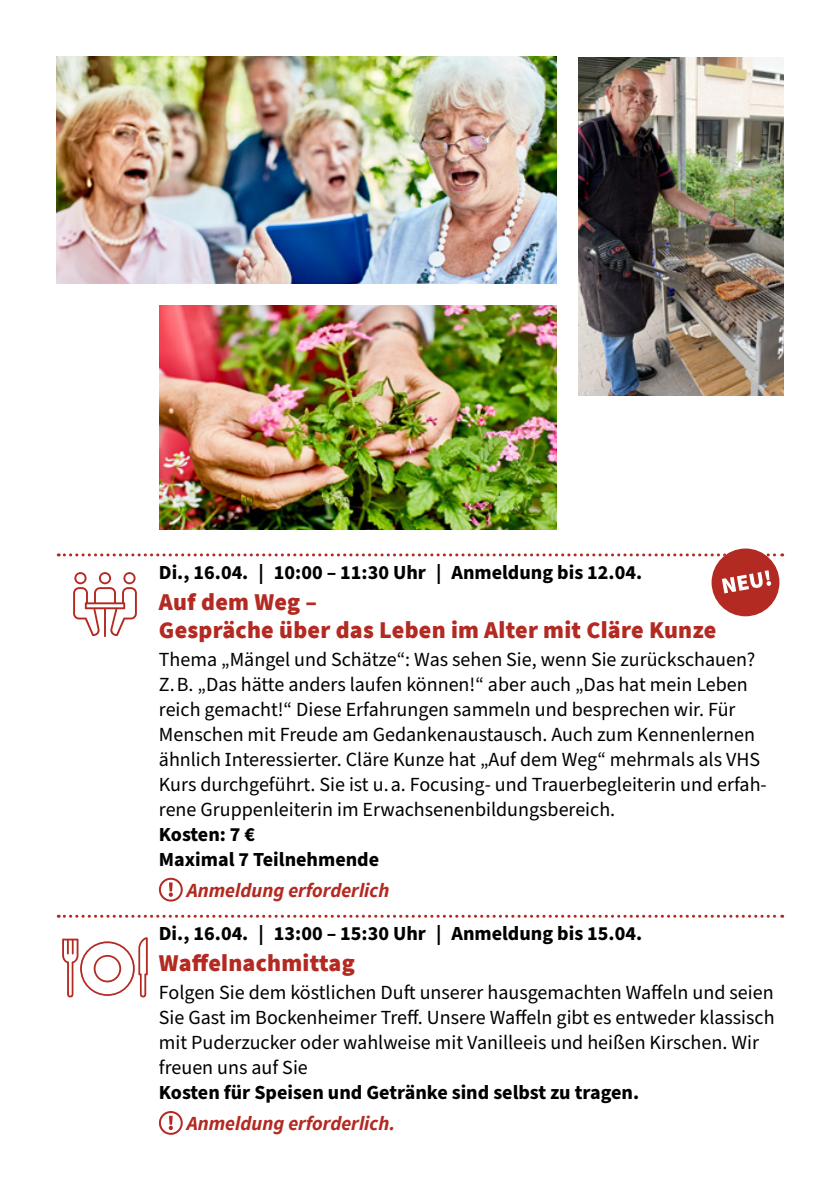
<style>
.page{position:relative;width:840px;height:1191px;background:#fff}
.page>*{position:absolute;margin:0;border:0;box-sizing:border-box;transform-origin:0 0}
.t1{font:900 24px/28px "Source Sans Pro";letter-spacing:.01em;color:#b32a22}
.t2{font:20px/25px "Source Sans Pro";color:#000}
.t3{font:700 20px/25px "Source Sans Pro";color:#000}
.t4{font:italic 700 20px "Source Sans Pro";color:#b32a22}
</style>
<div class="page">
<svg style="left:58px;top:914px;width:724px;height:3px"></svg>
<svg style="left:169px;top:882px;width:4px;height:14px"></svg>
<div style="left:159px;top:877px;width:24px;height:24px;border:2px solid #b32a22;border-radius:50%"></div>
<svg style="left:169px;top:1115px;width:4px;height:15px"></svg>
<div style="left:159px;top:1111px;width:24px;height:23px;border:2px solid #b32a22;border-radius:50%"></div>
<img style="left:578px;top:57px;width:204px;height:338px">
<img style="left:159px;top:306px;width:397px;height:223px">
<img style="left:57px;top:57px;width:499px;height:226px">
<svg style="left:58px;top:548px;width:724px;height:69px"></svg>
<p class="t3" style="left:159px;top:560px;width:484px">Di., 16.04. | 10:00 – 11:30 Uhr | Anmeldung bis 12.04.</p>
<p class="t1" style="left:159px;top:587px;width:558px">Auf dem Weg –<br>Gespräche über das Leben im Alter mit Cläre Kunze</p>
<p class="t2" style="left:159px;top:647px;width:609px">Thema „Mängel und Schätze“: Was sehen Sie, wenn Sie zurückschauen?<br>Z. B. „Das hätte anders laufen können!“ aber auch „Das hat mein Leben reich gemacht!“ Diese Erfahrungen sammeln und besprechen wir. Für Menschen mit Freude am Gedankenaustausch. Auch zum Kennenlernen ähnlich Interessierter. Cläre Kunze hat „Auf dem Weg“ mehrmals als VHS Kurs durchgeführt. Sie ist u. a. Focusing- und Trauerbegleiterin und erfah&shy;rene Gruppenleiterin im Erwachsenenbildungsbereich.</p>
<p class="t3" style="left:159px;top:822px;width:222px">Kosten: 7 €<br>Maximal 7 Teilnehmende</p>
<p class="t4" style="left:187px;top:876px;width:204px">Anmeldung erforderlich</p>
<p class="t3" style="left:159px;top:921px;width:484px">Di., 16.04. | 13:00 – 15:30 Uhr | Anmeldung bis 15.04.</p>
<p class="t1" style="left:159px;top:949px;width:197px">Waffelnachmittag</p>
<p class="t2" style="left:159px;top:980px;width:617px">Folgen Sie dem köstlichen Duft unserer hausgemachten Waffeln und seien Sie Gast im Bockenheimer Treff. Unsere Waffeln gibt es entweder klassisch mit Puderzucker oder wahlweise mit Vanilleeis und heißen Kirschen. Wir freuen uns auf Sie</p>
<p class="t3" style="left:159px;top:1080px;width:481px">Kosten für Speisen und Getränke sind selbst zu tragen.</p>
<p class="t4" style="left:187px;top:1109px;width:210px">Anmeldung erforderlich.</p>
</div>
